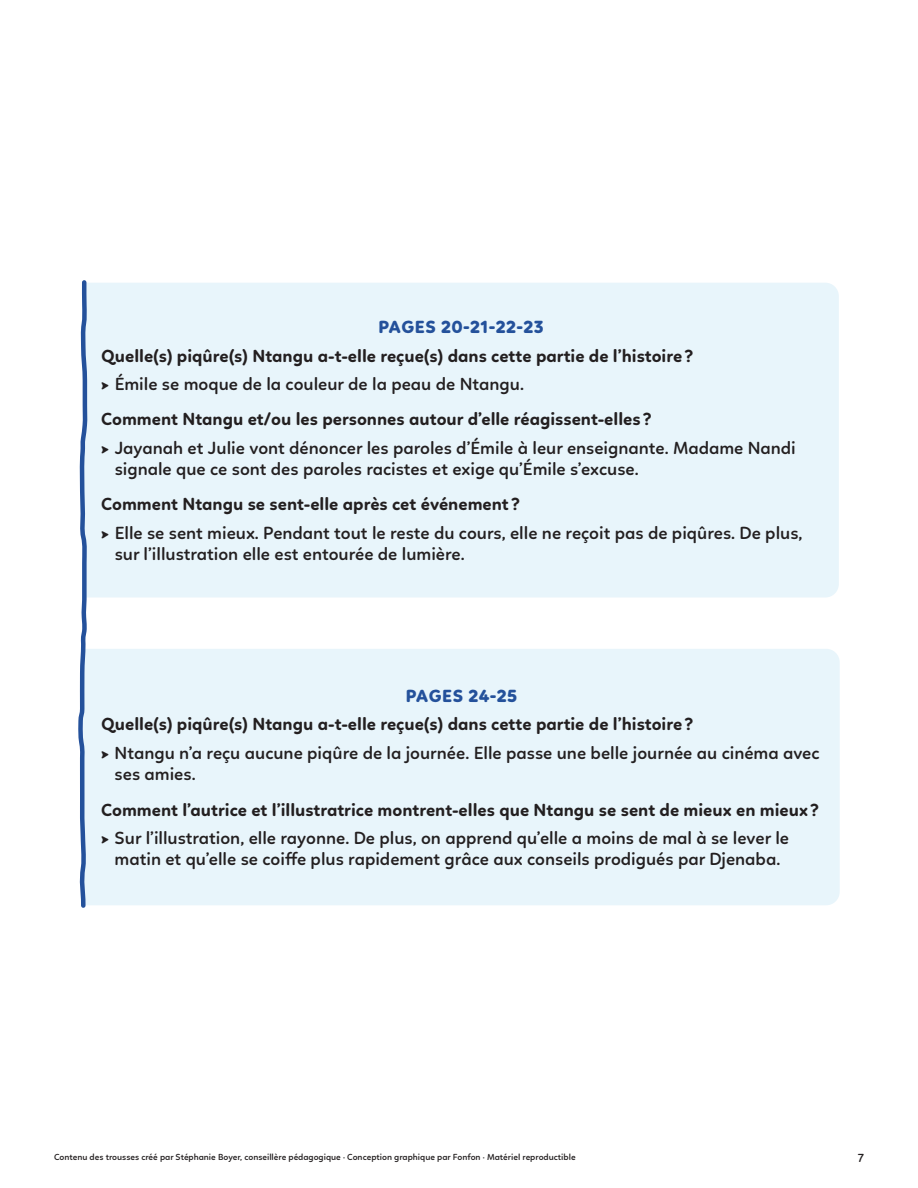
<style>
.page{position:relative;width:918px;height:1188px;background:#fff}
.page>*{position:absolute;margin:0;border:0;box-sizing:border-box;transform-origin:0 0}
.t1{font:600 18px/21.6px "Linotte";color:#231f20}
.t2{font:700 18px "Linotte";color:#231f20}
.t3{font:800 18px "Linotte";letter-spacing:.02em;color:#24519b}
.t4{font:600 12px "Linotte";color:#231f20}
.t5{font:600 9px "Linotte";color:#231f20}
</style>
<div class="page">
<div style="left:90px;top:283px;width:749px;height:315px;background:#e8f5fb"></div>
<div style="left:90px;top:649px;width:750px;height:256px;background:#e8f5fb"></div>
<svg style="left:78px;top:280px;width:12px;height:628px"></svg>
<p class="t3" style="left:378px;top:317px;width:167px">PAGES 20-21-22-23</p>
<p class="t2" style="left:101px;top:345px;width:594px">Quelle(s) piqûre(s) Ntangu a-t-elle reçue(s) dans cette partie de l’histoire?</p>
<p class="t1" style="left:101px;top:373px;width:424px">► Émile se moque de la couleur de la peau de Ntangu.</p>
<p class="t2" style="left:101px;top:408px;width:552px">Comment Ntangu et/ou les personnes autour d’elle réagissent-elles ?</p>
<p class="t1" style="left:115px;top:437px;width:683px;text-indent:-14px">► Jayanah et Julie vont dénoncer les paroles d’Émile à leur enseignante. Madame Nandi signale que ce sont des paroles racistes et exige qu’Émile s’excuse.</p>
<p class="t2" style="left:101px;top:494px;width:420px">Comment Ntangu se sent-elle après cet événement ?</p>
<p class="t1" style="left:115px;top:522px;width:689px;text-indent:-14px">► Elle se sent mieux. Pendant tout le reste du cours, elle ne reçoit pas de piqûres. De plus, sur l’illustration elle est entourée de lumière.</p>
<p class="t3" style="left:406px;top:685px;width:113px">PAGES 24-25</p>
<p class="t2" style="left:101px;top:714px;width:594px">Quelle(s) piqûre(s) Ntangu a-t-elle reçue(s) dans cette partie de l’histoire?</p>
<p class="t1" style="left:115px;top:742px;width:706px;text-indent:-14px">► Ntangu n’a reçu aucune piqûre de la journée. Elle passe une belle journée au cinéma avec ses amies.</p>
<p class="t2" style="left:101px;top:799px;width:719px">Comment l’autrice et l’illustratrice montrent-elles que Ntangu se sent de mieux en mieux ?</p>
<p class="t1" style="left:101px;top:827px;width:689px;text-align:center">► Sur l’illustration, elle rayonne. De plus, on apprend qu’elle a moins de mal à se lever le matin et qu’elle se coiffe plus rapidement grâce aux conseils prodigués par Djenaba.</p>
<p class="t5" style="left:54px;top:1152px;width:523px">Contenu des trousses créé par Stéphanie Boyer, conseillère pédagogique · Conception graphique par Fonfon · Matériel reproductible</p>
<p class="t4" style="left:858px;top:1151px;width:8px">7</p>
</div>
